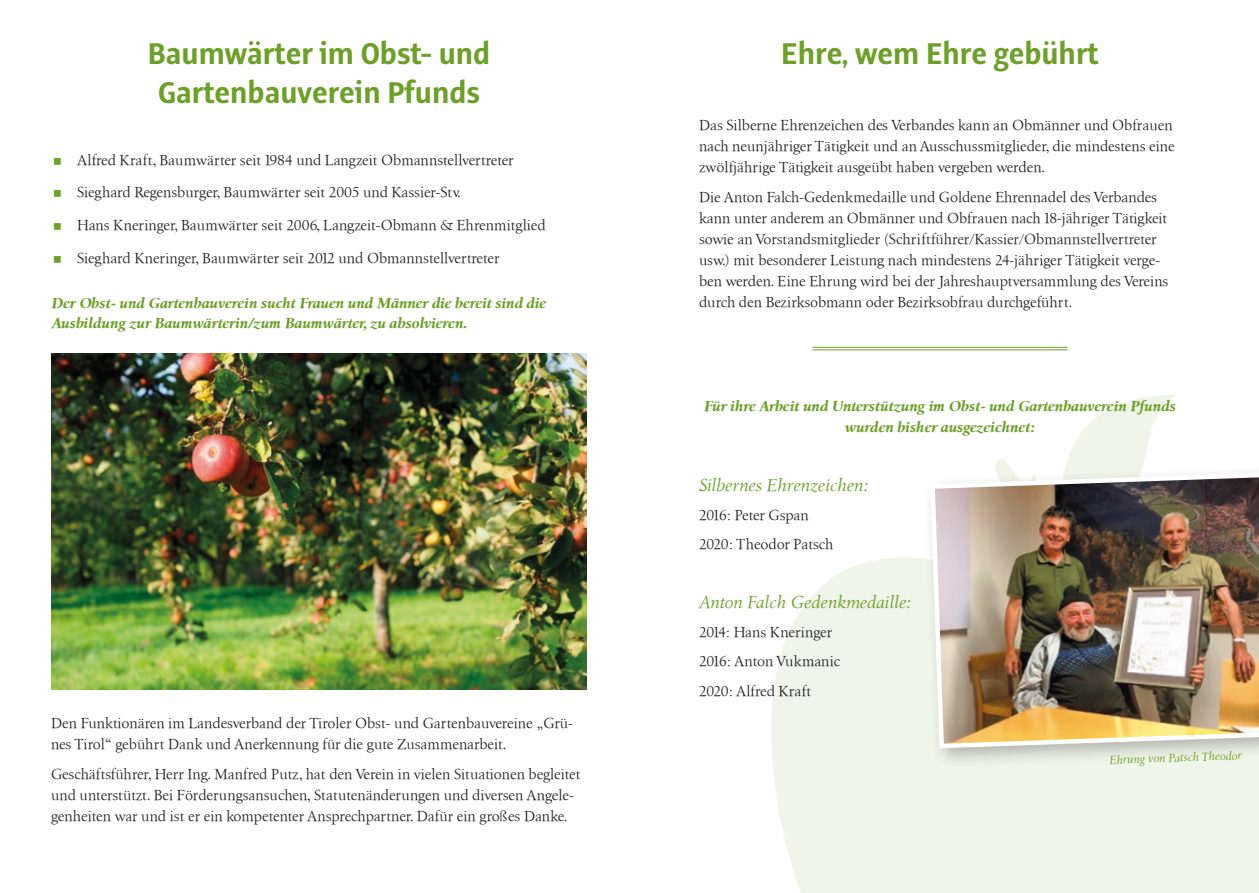
<style>
.page{position:relative;width:1259px;height:893px;background:#fff}
.page>*{position:absolute;margin:0;border:0;box-sizing:border-box;transform-origin:0 0}
.t1{font:700 33px/39.6px "Alto Con";color:#6ca027;text-align:center}
.t2{font:italic 18px "Birka";color:#6ca027}
.t3{font:15px/21px "Birka";color:#1d1d1b}
.t4{font:italic 700 15px/19.5px "Birka";color:#6ca027}
.t5{font:italic 12px "Birka";color:#6ca027}
</style>
<div class="page">
<svg style="left:771px;top:395px;width:488px;height:498px;fill:#f0f5e9"></svg>
<div style="left:922px;top:464px;width:337px;height:305px;background:#1d1d1b;opacity:.3"></div>
<img style="left:928px;top:470px;width:331px;height:281px">
<hr style="left:812px;top:347px;width:255px;height:1px;background:#6ca027">
<hr style="left:812px;top:350px;width:255px;height:1px;background:#6ca027">
<img style="left:51px;top:354px;width:536px;height:336px">
<h1 class="t1" style="left:148px;top:33px;width:344px">Baumwärter im Obst- und<br>Gartenbauverein Pfunds</h1>
<p class="t3" style="left:77px;top:144px;width:470px;line-height:32.2px">Alfred Kraft, Baumwärter seit 1984 und Langzeit Obmannstellvertreter<br>Sieghard Regensburger, Baumwärter seit 2005 und Kassier-Stv.<br>Hans Kneringer, Baumwärter seit 2006, Langzeit-Obmann &amp; Ehrenmitglied</p>
<p class="t3" style="left:77px;top:248px;width:424px">Sieghard Kneringer, Baumwärter seit 2012 und Obmannstellvertreter</p>
<p class="t4" style="left:52px;top:294px;width:496px">Der Obst- und Gartenbauverein sucht Frauen und Männer die bereit sind die<br>Ausbildung zur Baumwärterin/zum Baumwärter, zu absolvieren.</p>
<p class="t3" style="left:51px;top:713px;width:523px">Den Funktionären im Landesverband der Tiroler Obst- und Gartenbauvereine „Grü&shy;nes Tirol“ gebührt Dank und Anerkennung für die gute Zusammenarbeit.</p>
<p class="t3" style="left:51px;top:763px;width:531px">Geschäftsführer, Herr Ing. Manfred Putz, hat den Verein in vielen Situationen begleitet und unterstützt. Bei Förderungsansuchen, Statutenänderungen und diversen Angele&shy;genheiten war und ist er ein kompetenter Ansprechpartner. Dafür ein großes Danke.</p>
<h1 class="t1" style="left:781px;top:33px;width:319px">Ehre, wem Ehre gebührt</h1>
<p class="t3" style="left:699px;top:115px;width:477px">Das Silberne Ehrenzeichen des Verbandes kann an Obmänner und Obfrauen nach neunjähriger Tätigkeit und an Ausschussmitglieder, die mindestens eine zwölfjährige Tätigkeit ausgeübt haben vergeben werden.</p>
<p class="t3" style="left:699px;top:186px;width:471px">Die Anton Falch-Gedenkmedaille und Goldene Ehrennadel des Verbandes kann unter anderem an Obmänner und Obfrauen nach 18-jähriger Tätigkeit sowie an Vorstandsmitglieder (Schriftführer/Kassier/Obmannstellvertreter usw.) mit besonderer Leistung nach mindestens 24-jähriger Tätigkeit verge&shy;ben werden. Eine Ehrung wird bei der Jahreshauptversammlung des Vereins durch den Bezirksobmann oder Bezirksobfrau durchgeführt.</p>
<p class="t4" style="left:704px;top:396px;width:473px;line-height:21px;text-align:center">Für ihre Arbeit und Unterstützung im Obst- und Gartenbauverein Pfunds wurden bisher ausgezeichnet:</p>
<p class="t2" style="left:699px;top:475px;width:171px">Silbernes Ehrenzeichen:</p>
<p class="t3" style="left:699px;top:500px;width:136px;line-height:29.5px">2016: Peter Gspan<br>2020: Theodor Patsch</p>
<p class="t2" style="left:699px;top:592px;width:214px">Anton Falch Gedenkmedaille:</p>
<p class="t3" style="left:699px;top:617px;width:143px;line-height:29.5px">2014: Hans Kneringer<br>2016: Anton Vukmanic<br>2020: Alfred Kraft</p>
<p class="t5" style="left:1109px;top:753px;width:134px;rotate:-2deg">Ehrung von Patsch Theodor</p>
</div>
